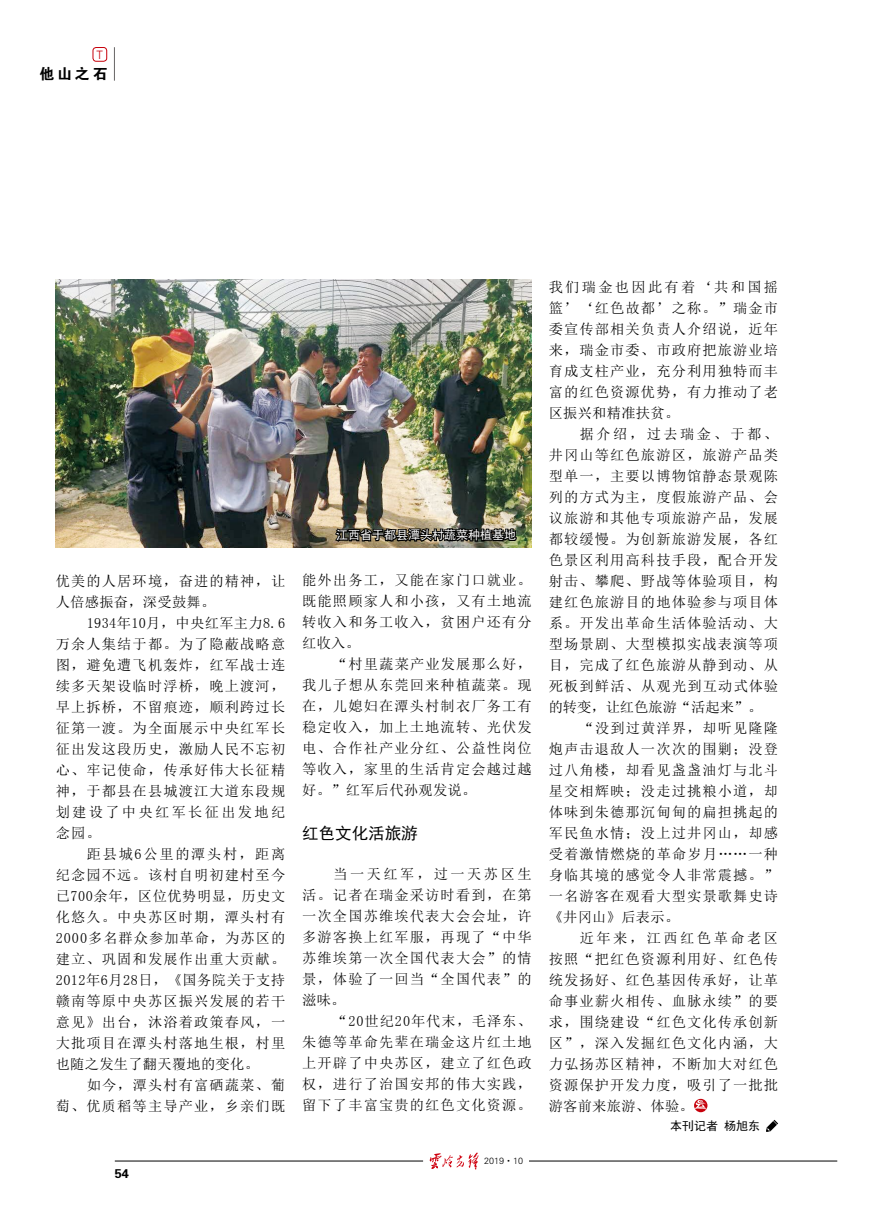
<style>
.page{position:relative;width:893px;height:1212px;background:#fff}
.page>*{position:absolute;margin:0;border:0;box-sizing:border-box;transform-origin:0 0}
.t1{font:16.5px "Sim Hei";color:#000}
.t2{font:15px "FZDHTK GBK1 0";color:#000}
.t3{font:14.25px/21px "Sim Sun";letter-spacing:.08em;color:#000;text-align:justify}
.t4{font:12.75px "FZDHTK GBK1 0";color:#000}
.t5{font:12px "Sim Hei";color:#fff}
.t6{font:12px "Sim Hei";color:#000}
.t7{font:11.55px "FZY1 K GBK1 0";color:#c7000b}
.t8{font:9px "FZXH1 K GBK1 0";color:#000}
</style>
<div class="page">
<hr style="left:115px;top:1161px;width:308px;height:1px;background:#000">
<svg style="left:430px;top:1152px;width:48px;height:17px"></svg>
<hr style="left:529px;top:1161px;width:308px;height:1px;background:#000">
<div style="left:93px;top:47px;width:14px;height:14px;border:1px solid #c7000b;border-radius:3px"></div>
<hr style="left:114px;top:47px;width:1px;height:34px;background:#666464">
<svg style="left:694px;top:1099px;width:13px;height:13px"></svg>
<svg style="left:694px;top:1100px;width:13px;height:9px"></svg>
<svg style="left:766px;top:1120px;width:12px;height:12px"></svg>
<img style="left:56px;top:280px;width:476px;height:267px">
<img style="left:333px;top:524px;width:185px;height:20px">
<p class="t7" style="left:97px;top:48px;width:8px">T</p>
<p class="t2" style="left:40px;top:66px;width:70px">他山之石</p>
<p class="t3" style="left:56px;top:570px;width:231px">优美的人居环境，奋进的精神，让人倍感振奋，深受鼓舞。</p>
<p class="t3" style="left:56px;top:612px;width:231px;text-indent:31px">1934年10月，中央红军主力8.6万余人集结于都。为了隐蔽战略意图，避免遭飞机轰炸，红军战士连续多天架设临时浮桥，晚上渡河，早上拆桥，不留痕迹，顺利跨过长征第一渡。为全面展示中央红军长征出发这段历史，激励人民不忘初心、牢记使命，传承好伟大长征精神，于都县在县城渡江大道东段规划建设了中央红军长征出发地纪念园。</p>
<p class="t3" style="left:56px;top:843px;width:231px;text-indent:31px">距县城6公里的潭头村，距离纪念园不远。该村自明初建村至今已700余年，区位优势明显，历史文化悠久。中央苏区时期，潭头村有2000多名群众参加革命，为苏区的建立、巩固和发展作出重大贡献。2012年6月28日，《国务院关于支持赣南等原中央苏区振兴发展的若干意见》出台，沐浴着政策春风，一大批项目在潭头村落地生根，村里也随之发生了翻天覆地的变化。</p>
<p class="t3" style="left:56px;top:1074px;width:231px;text-align:right">如今，潭头村有富硒蔬菜、葡<br>萄、优质稻等主导产业，乡亲们既</p>
<p class="t4" style="left:115px;top:1166px;width:16px">54</p>
<p class="t5" style="left:336px;top:529px;width:182px">江西省于都县潭头村蔬菜种植基地</p>
<p class="t3" style="left:302px;top:569px;width:231px">能外出务工，又能在家门口就业。既能照顾家人和小孩，又有土地流转收入和务工收入，贫困户还有分红收入。</p>
<p class="t3" style="left:302px;top:653px;width:231px;text-indent:31px">“村里蔬菜产业发展那么好，我儿子想从东莞回来种植蔬菜。现在，儿媳妇在潭头村制衣厂务工有稳定收入，加上土地流转、光伏发电、合作社产业分红、公益性岗位等收入，家里的生活肯定会越过越好。”红军后代孙观发说。</p>
<p class="t1" style="left:302px;top:825px;width:117px">红色文化活旅游</p>
<p class="t3" style="left:302px;top:863px;width:231px;text-indent:31px">当一天红军，过一天苏区生活。记者在瑞金采访时看到，在第一次全国苏维埃代表大会会址，许多游客换上红军服，再现了“中华苏维埃第一次全国代表大会”的情景，体验了一回当“全国代表”的滋味。</p>
<p class="t3" style="left:302px;top:1010px;width:231px;text-indent:31px">“20世纪20年代末，毛泽东、朱德等革命先辈在瑞金这片红土地上开辟了中央苏区，建立了红色政权，进行了治国安邦的伟大实践，留下了丰富宝贵的红色文化资源。</p>
<p class="t8" style="left:484px;top:1156px;width:40px">2019·10</p>
<p class="t3" style="left:549px;top:276px;width:231px">我们瑞金也因此有着‘共和国摇篮’‘红色故都’之称。”瑞金市委宣传部相关负责人介绍说，近年来，瑞金市委、市政府把旅游业培育成支柱产业，充分利用独特而丰富的红色资源优势，有力推动了老区振兴和精准扶贫。</p>
<p class="t3" style="left:549px;top:423px;width:231px;text-indent:31px">据介绍，过去瑞金、于都、井冈山等红色旅游区，旅游产品类型单一，主要以博物馆静态景观陈列的方式为主，度假旅游产品、会议旅游和其他专项旅游产品，发展都较缓慢。为创新旅游发展，各红色景区利用高科技手段，配合开发射击、攀爬、野战等体验项目，构建红色旅游目的地体验参与项目体系。开发出革命生活体验活动、大型场景剧、大型模拟实战表演等项目，完成了红色旅游从静到动、从死板到鲜活、从观光到互动式体验的转变，让红色旅游“活起来”。</p>
<p class="t3" style="left:549px;top:717px;width:231px;text-indent:31px">“没到过黄洋界，却听见隆隆炮声击退敌人一次次的围剿；没登过八角楼，却看见盏盏油灯与北斗星交相辉映；没走过挑粮小道，却体味到朱德那沉甸甸的扁担挑起的军民鱼水情；没上过井冈山，却感受着激情燃烧的革命岁月……一种身临其境的感觉令人非常震撼。”一名游客在观看大型实景歌舞史诗《井冈山》后表示。</p>
<p class="t3" style="left:549px;top:927px;width:231px;text-indent:31px">近年来，江西红色革命老区按照“把红色资源利用好、红色传统发扬好、红色基因传承好，让革命事业薪火相传、血脉永续”的要求，围绕建设“红色文化传承创新区”，深入发掘红色文化内涵，大力弘扬苏区精神，不断加大对红色资源保护开发力度，吸引了一批批游客前来旅游、体验。</p>
<p class="t6" style="left:670px;top:1120px;width:91px">本刊记者 杨旭东</p>
</div>
